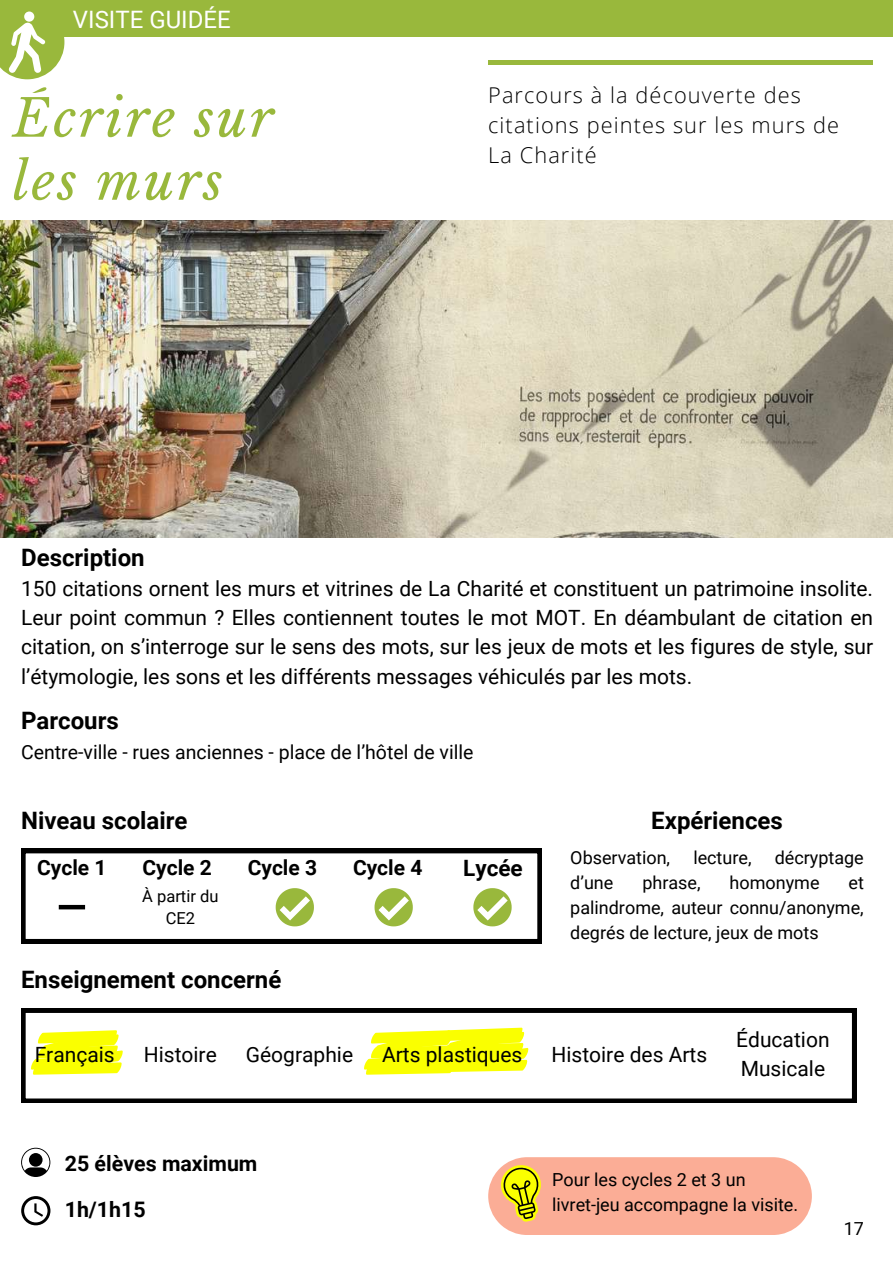
<style>
.page{position:relative;width:893px;height:1264px;background:#fff}
.page>*{position:absolute;margin:0;border:0;box-sizing:border-box;transform-origin:0 0}
.t1{font:italic 51.45px/63px "Libre Baskerville";letter-spacing:.05em;color:#99b83c}
.t2{font:700 24px "Roboto";color:#000}
.t3{font:24px "Roboto";color:#fff}
.t4{font:700 22.5px "Roboto";color:#000}
.t5{font:300 21.75px/30.3px "Open Sans";letter-spacing:.05em;color:#000}
.t6{font:700 21.3px/46.2px "Roboto";color:#000}
.t7{font:21px/29.2px "Roboto";color:#000;text-align:justify}
.t8{font:700 21px "Roboto";color:#000}
.t9{font:19.5px "Roboto";color:#000}
.t10{font:18px/24.8px "Roboto";color:#000}
.t11{font:16.5px/22.5px "Roboto";color:#000;text-align:center}
</style>
<div class="page">
<hr style="left:488px;top:61px;width:384px;height:3px;background:#99b83c">
<svg style="left:488px;top:1157px;width:323px;height:77px;background:#f7b291"></svg>
<svg style="left:21px;top:1147px;width:29px;height:29px"></svg>
<svg style="left:21px;top:1196px;width:29px;height:29px"></svg>
<svg style="left:21px;top:848px;width:520px;height:95px"></svg>
<img style="left:0;top:220px;width:892px;height:317px">
<svg style="left:21px;top:1008px;width:835px;height:94px"></svg>
<svg style="left:363px;top:1027px;width:166px;height:47px;background:#faff2b"></svg>
<svg style="left:30px;top:1030px;width:93px;height:44px;background:#faff2a"></svg>
<svg style="left:374px;top:888px;width:39px;height:38px"></svg>
<svg style="left:276px;top:888px;width:38px;height:38px"></svg>
<svg style="left:473px;top:888px;width:38px;height:38px"></svg>
<div style="left:0;top:0;width:892px;height:36px;background:#99b83c"></div>
<svg style="left:0;top:11px;width:64px;height:68px"></svg>
<div style="left:59px;top:904px;width:26px;height:5px;background:#000"></div>
<p class="t3" style="left:73px;top:5px;width:159px">VISITE GUIDÉE</p>
<h1 class="t1" style="left:13px;top:87px;width:262px">Écrire sur les murs</h1>
<p class="t5" style="left:488px;top:79px;width:352px">Parcours à la découverte des citations peintes sur les murs de<br>La Charité</p>
<p class="t2" style="left:21px;top:543px;width:125px">Description</p>
<p class="t7" style="left:21px;top:574px;width:853px">150 citations ornent les murs et vitrines de La Charité et constituent un patrimoine insolite.<br>Leur point commun ? Elles contiennent toutes le mot MOT. En déambulant de citation en citation, on s’interroge sur le sens des mots, sur les jeux de mots et les figures de style, sur l’étymologie, les sons et les différents messages véhiculés par les mots.</p>
<p class="t2" style="left:21px;top:706px;width:99px">Parcours</p>
<p class="t9" style="left:21px;top:741px;width:454px">Centre-ville - rues anciennes - place de l’hôtel de ville</p>
<p class="t2" style="left:21px;top:806px;width:168px">Niveau scolaire</p>
<p class="t2" style="left:651px;top:806px;width:133px">Expériences</p>
<p class="t10" style="left:570px;top:845px;width:101px">Observation,</p>
<p class="t10" style="left:693px;top:845px;width:60px">lecture,</p>
<p class="t10" style="left:774px;top:845px;width:91px">décryptage</p>
<p class="t10" style="left:570px;top:870px;width:45px">d’une</p>
<p class="t10" style="left:642px;top:870px;width:60px">phrase,</p>
<p class="t10" style="left:729px;top:870px;width:91px">homonyme</p>
<p class="t4" style="left:463px;top:855px;width:61px">Lycée</p>
<p class="t8" style="left:37px;top:855px;width:71px">Cycle 1</p>
<p class="t8" style="left:142px;top:855px;width:71px">Cycle 2</p>
<p class="t8" style="left:248px;top:855px;width:71px">Cycle 3</p>
<p class="t8" style="left:353px;top:855px;width:71px">Cycle 4</p>
<p class="t10" style="left:570px;top:870px;width:295px;text-align:justify;text-indent:278px">et palindrome, auteur connu/anonyme, degrés de lecture, jeux de mots</p>
<p class="t11" style="left:142px;top:884px;width:78px">À partir du<br>CE2</p>
<p class="t2" style="left:21px;top:966px;width:262px">Enseignement concerné</p>
<p class="t7" style="left:35px;top:1039px;width:82px">Français</p>
<p class="t7" style="left:144px;top:1039px;width:75px">Histoire</p>
<p class="t7" style="left:246px;top:1039px;width:109px">Géographie</p>
<p class="t7" style="left:382px;top:1039px;width:142px">Arts plastiques</p>
<p class="t7" style="left:551px;top:1039px;width:157px">Histoire des Arts</p>
<p class="t7" style="left:736px;top:1025px;width:95px">Éducation<br>Musicale</p>
<p class="t6" style="left:65px;top:1140px;width:194px">25 élèves maximum<br>1h/1h15</p>
<p class="t10" style="left:552px;top:1167px;width:247px">Pour les cycles 2 et 3 un livret-jeu accompagne la visite.</p>
<p class="t10" style="left:843px;top:1216px;width:22px">17</p>
</div>
